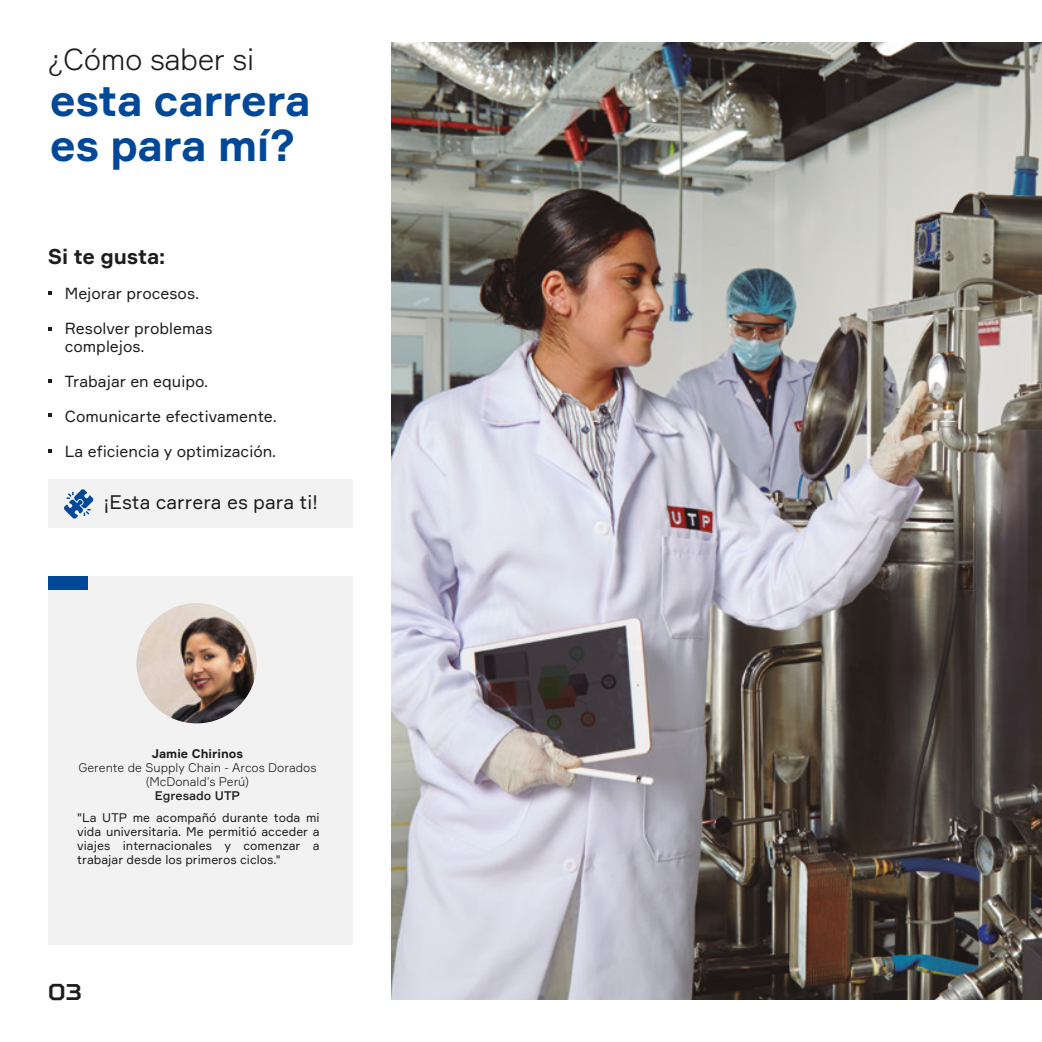
<style>
.page{position:relative;width:1042px;height:1042px;background:#fff}
.page>*{position:absolute;margin:0;border:0;box-sizing:border-box;transform-origin:0 0}
.t1{font:700 43.75px/45.5px "Formular";letter-spacing:-.015em;color:#014998}
.t2{font:300 29.75px "Formular";letter-spacing:-.015em;color:#1d1d1b}
.t3{font:700 22.75px "TT Squares";color:#1d1d1b}
.t4{font:700 21px "Formular";letter-spacing:-.01em;color:#1d1d1b}
.t5{font:19.25px "Formular";color:#1d1d1b}
.t6{font:15.75px/17.5px "Formular";color:#1d1d1b}
.t7{font:12.25px/14px "Formular";color:#1d1d1b;text-align:justify}
.t8{font:300 12.25px/14px "Formular";color:#1d1d1b;text-align:center}
.t9{font:700 12.25px "Formular";color:#1d1d1b}
.t10{font:500 12.25px "Formular";color:#1d1d1b}
</style>
<div class="page">
<div style="left:48px;top:576px;width:305px;height:369px;background:#f2f2f2"></div>
<div style="left:48px;top:576px;width:40px;height:13px;background:#014998"></div>
<img style="left:392px;top:42px;width:650px;height:958px">
<div style="left:48px;top:480px;width:304px;height:48px;background:#f2f2f2"></div>
<svg style="left:64px;top:489px;width:29px;height:29px"></svg>
<svg style="left:49px;top:413px;width:3px;height:4px"></svg>
<svg style="left:49px;top:449px;width:3px;height:4px"></svg>
<svg style="left:49px;top:379px;width:3px;height:4px"></svg>
<img style="left:136px;top:603px;width:121px;height:120px;border-radius:60px">
<h2 class="t2" style="left:48px;top:42px;width:208px">¿Cómo saber si</h2>
<h1 class="t1" style="left:50px;top:77px;width:262px">esta carrera es para mí?</h1>
<h3 class="t4" style="left:48px;top:243px;width:119px">Si te gusta:</h3>
<p class="t6" style="left:65px;top:284px;width:136px">Mejorar procesos.</p>
<p class="t6" style="left:65px;top:319px;width:149px">Resolver problemas complejos.</p>
<p class="t6" style="left:65px;top:372px;width:145px">Trabajar en equipo.</p>
<p class="t6" style="left:65px;top:407px;width:214px">Comunicarte efectivamente.</p>
<p class="t6" style="left:65px;top:442px;width:213px">La eficiencia y optimización.</p>
<h3 class="t5" style="left:103px;top:490px;width:216px">¡Esta carrera es para ti!</h3>
<p class="t9" style="left:152px;top:746px;width:93px">Jamie Chirinos</p>
<p class="t8" style="left:78px;top:760px;width:240px">Gerente de Supply Chain - Arcos Dorados (McDonald’s Perú)</p>
<p class="t10" style="left:155px;top:789px;width:87px">Egresado UTP</p>
<p class="t7" style="left:77px;top:810px;width:244px">"La UTP me acompañó durante toda mi vida universitaria. Me permitió acceder a viajes internacionales y comenzar a trabajar desde los primeros ciclos."</p>
<h3 class="t3" style="left:48px;top:977px;width:36px">03</h3>
</div>
